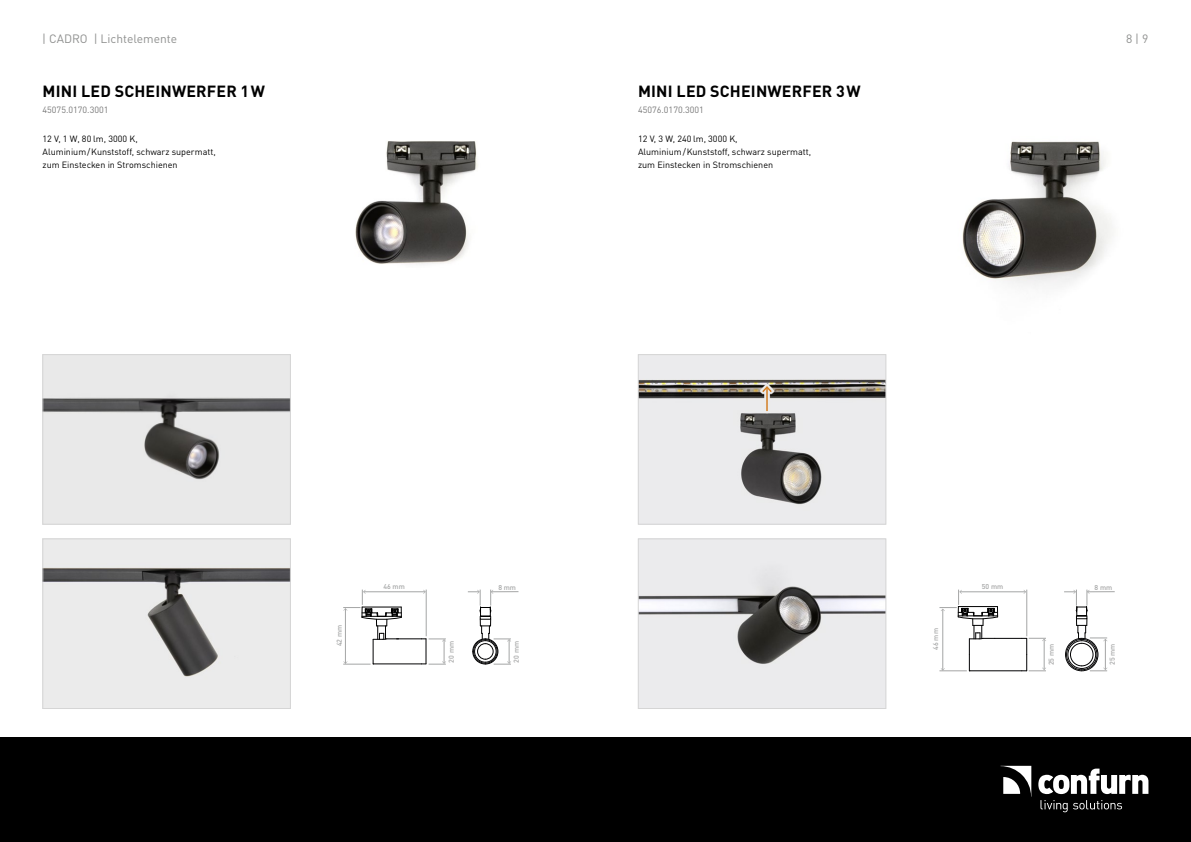
<style>
.page{position:relative;width:1191px;height:842px;background:#fff}
.page>*{position:absolute;margin:0;border:0;box-sizing:border-box;transform-origin:0 0}
.t1{font:700 16px "DIN Pro";letter-spacing:.01em;color:#000}
.t2{font:12px "DIN Pro";color:#8f908f}
.t3{font:9px/13px "DIN Pro";color:#000}
.t4{font:9px "DIN Pro";color:#777}
.t5{font:500 7px "DIN Pro";color:#a4a5a5}
</style>
<div class="page">
<div style="left:0;top:737px;width:1191px;height:105px;background:#000"></div>
<svg style="left:1000px;top:766px;width:31px;height:28px"></svg>
<svg style="left:1038px;top:769px;width:110px;height:25px"></svg>
<svg style="left:1040px;top:800px;width:27px;height:12px"></svg>
<svg style="left:1073px;top:800px;width:49px;height:9px"></svg>
<img style="left:45px;top:541px;width:244px;height:166px">
<div style="left:43px;top:539px;width:248px;height:170px;border:1px solid #d5d5d5"></div>
<img style="left:640px;top:356px;width:244px;height:166px">
<div style="left:638px;top:354px;width:248px;height:170px;border:1px solid #d5d5d5"></div>
<img style="left:45px;top:356px;width:244px;height:166px">
<div style="left:43px;top:354px;width:248px;height:170px;border:1px solid #d5d5d5"></div>
<img style="left:640px;top:541px;width:244px;height:166px">
<div style="left:638px;top:539px;width:248px;height:170px;border:1px solid #d5d5d5"></div>
<svg style="left:343px;top:590px;width:103px;height:75px"></svg>
<svg style="left:468px;top:590px;width:50px;height:75px"></svg>
<svg style="left:1064px;top:590px;width:50px;height:82px"></svg>
<svg style="left:939px;top:590px;width:107px;height:82px"></svg>
<img style="left:355px;top:141px;width:123px;height:124px">
<img style="left:962px;top:141px;width:151px;height:146px">
<div style="left:760px;top:384px;width:14px;height:29px;background:#ececec"></div>
<svg style="left:760px;top:385px;width:13px;height:26px"></svg>
<h2 class="t2" style="left:42px;top:29px;width:136px">| CADRO | Lichtelemente</h2>
<h1 class="t1" style="left:43px;top:79px;width:224px">MINI LED SCHEINWERFER 1W</h1>
<p class="t4" style="left:43px;top:103px;width:67px">45075.0170.3001</p>
<p class="t3" style="left:43px;top:132px;width:175px">12 V, 1 W, 80 lm, 3000 K,<br>Aluminium/Kunststoff, schwarz supermatt, zum Einstecken in Stromschienen</p>
<h1 class="t1" style="left:638px;top:79px;width:224px">MINI LED SCHEINWERFER 3W</h1>
<p class="t4" style="left:638px;top:103px;width:67px">45076.0170.3001</p>
<p class="t3" style="left:638px;top:132px;width:175px">12 V, 3 W, 240 lm, 3000 K,<br>Aluminium/Kunststoff, schwarz supermatt, zum Einstecken in Stromschienen</p>
<h2 class="t2" style="left:1126px;top:29px;width:24px">8 | 9</h2>
<p class="t5" style="left:334px;top:646px;width:23px;rotate:-90deg">42 mm</p>
<p class="t5" style="left:383px;top:581px;width:23px">46 mm</p>
<p class="t5" style="left:498px;top:581px;width:19px">8 mm</p>
<p class="t5" style="left:445px;top:662px;width:23px;rotate:-90deg">20 mm</p>
<p class="t5" style="left:510px;top:662px;width:23px;rotate:-90deg">20 mm</p>
<p class="t5" style="left:930px;top:650px;width:23px;rotate:-90deg">46 mm</p>
<p class="t5" style="left:982px;top:581px;width:23px">50 mm</p>
<p class="t5" style="left:1094px;top:581px;width:19px">8 mm</p>
<p class="t5" style="left:1045px;top:665px;width:23px;rotate:-90deg">25 mm</p>
<p class="t5" style="left:1106px;top:665px;width:23px;rotate:-90deg">25 mm</p>
</div>
